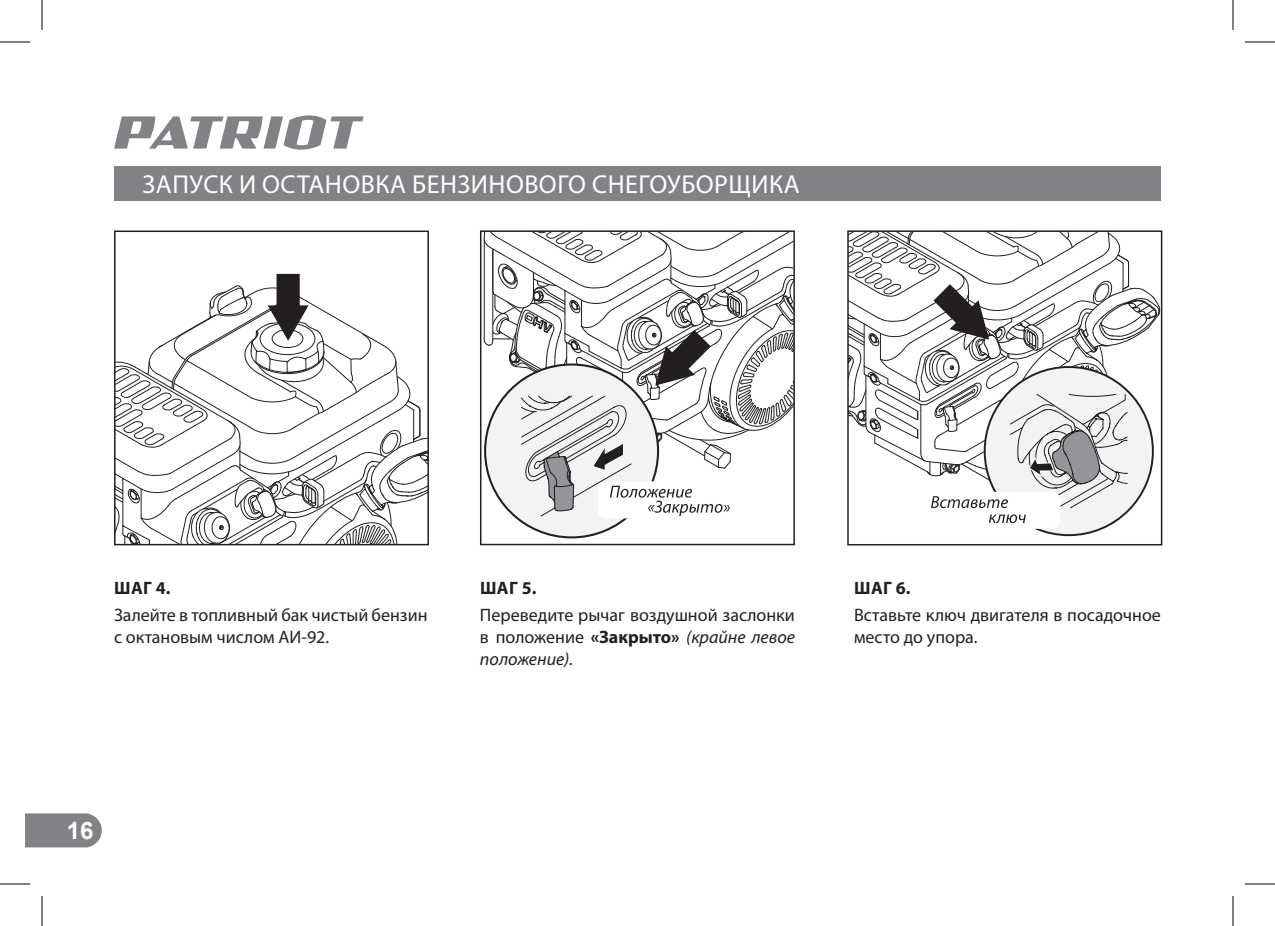
<style>
.page{position:relative;width:1275px;height:926px;background:#fff}
.page>*{position:absolute;margin:0;border:0;box-sizing:border-box;transform-origin:0 0}
.t1{font:26px "Myriad Pro";letter-spacing:.02em;color:#fff}
.t2{font:700 24px "Arial";color:#fff}
.t3{font:18px/21.6px "Myriad Pro";color:#231f20}
.t4{font:700 18px "Myriad Pro";letter-spacing:.02em;color:#231f20}
.s1{font-weight:700}
.s2{font-style:italic}
</style>
<div class="page">
<svg style="left:25px;top:813px;width:77px;height:34px;background:#87898c"></svg>
<svg style="left:114px;top:115px;width:249px;height:35px"></svg>
<div style="left:114px;top:166px;width:1047px;height:34px;background:#808285"></div>
<svg style="left:114px;top:230px;width:315px;height:316px"></svg>
<svg style="left:480px;top:230px;width:315px;height:316px"></svg>
<svg style="left:847px;top:230px;width:316px;height:316px"></svg>
<svg style="left:115px;top:274px;width:314px;height:272px"></svg>
<div style="left:984px;top:367px;width:168px;height:168px;background:#f2f3f4;border-radius:50%"></div>
<div style="left:916px;top:492px;width:144px;height:37px;background:#fff;border-radius:8px"></div>
<svg style="left:848px;top:232px;width:312px;height:276px"></svg>
<svg style="left:989px;top:514px;width:37px;height:9px"></svg>
<div style="left:485px;top:364px;width:173px;height:173px;background:#f2f3f4;border-radius:50%"></div>
<div style="left:598px;top:481px;width:144px;height:37px;background:#fff;border-radius:8px"></div>
<svg style="left:483px;top:231px;width:311px;height:286px"></svg>
<hr style="left:0;top:42px;width:30px;height:1px;background:#000">
<hr style="left:1245px;top:42px;width:30px;height:1px;background:#000">
<hr style="left:0;top:884px;width:30px;height:1px;background:#000">
<hr style="left:1245px;top:884px;width:30px;height:1px;background:#000">
<hr style="left:42px;top:0;width:1px;height:30px;background:#000">
<hr style="left:42px;top:896px;width:1px;height:30px;background:#000">
<hr style="left:1232px;top:0;width:1px;height:30px;background:#000">
<hr style="left:1232px;top:896px;width:1px;height:30px;background:#000">
<h1 class="t1" style="left:143px;top:168px;width:659px">ЗАПУСК И ОСТАНОВКА БЕНЗИНОВОГО СНЕГОУБОРЩИКА</h1>
<p class="t4" style="left:114px;top:578px;width:58px">ШАГ 4.</p>
<p class="t3" style="left:114px;top:604px;width:315px">Залейте в топливный бак чистый бензин с октановым числом АИ-92.</p>
<p class="t4" style="left:480px;top:578px;width:58px">ШАГ 5.</p>
<p class="t3" style="left:480px;top:604px;width:316px;text-align:justify">Переведите рычаг воздушной заслонки в положение <span class="s1">«Закрыто»</span> <span class="s2">(крайне левое положение).</span></p>
<p class="t4" style="left:854px;top:578px;width:58px">ШАГ 6.</p>
<p class="t3" style="left:854px;top:604px;width:308px">Вставьте ключ двигателя в посадочное место до упора.</p>
<h2 class="t2" style="left:67px;top:815px;width:28px">16</h2>
</div>
